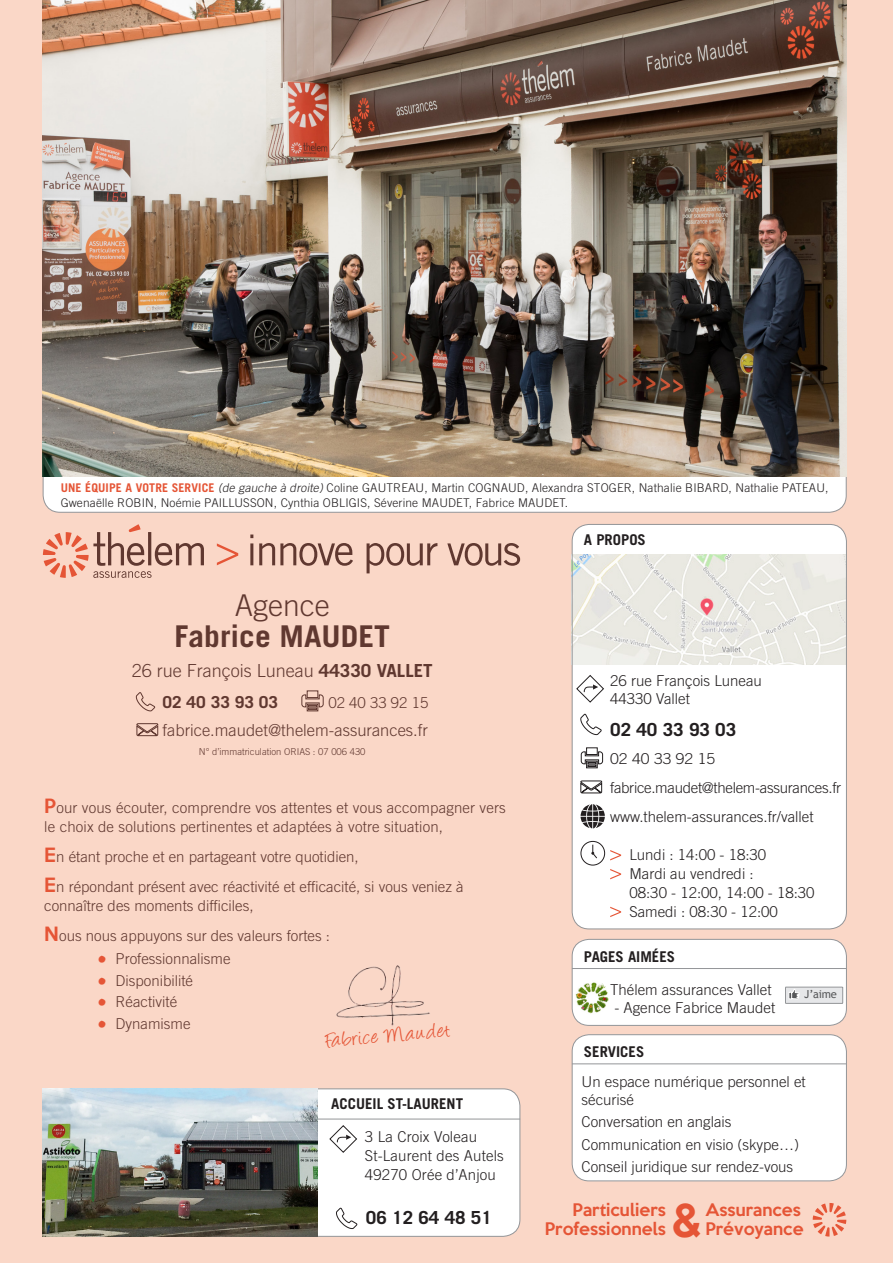
<style>
.page{position:relative;width:893px;height:1263px;background:#fad7c7}
.page>*{position:absolute;margin:0;border:0;box-sizing:border-box;transform-origin:0 0}
.t1{font:500 41.7px "Keep Calm";color:#e55536}
.t2{font:700 30px/31.5px "Trade Gothic";color:#603830;text-align:center;scale:1.05 1}
.t3{font:23.7px "Angelina";color:#e55536}
.t4{font:300 18px "Trade Gothic";color:#603830}
.t5{font:700 18px "Trade Gothic";color:#231f20;scale:1.05 1}
.t6{font:300 16.5px "Trade Gothic";color:#603830}
.t7{font:700 16.5px "Trade Gothic";color:#603830;scale:1.05 1}
.t8{font:500 15.9px/19px "Keep Calm";color:#e55536;text-align:right}
.t9{font:300 15px/18.9px "Trade Gothic";color:#603830}
.t10{font:300 15px/18.9px "Trade Gothic";color:#231f20}
.t11{font:300 15px "Trade Gothic";letter-spacing:-.02em;color:#231f20}
.t12{font:300 15px "Trade Gothic";color:#231f20;scale:1.05 1}
.t13{font:700 14.85px "Trade Gothic";color:#231f20}
.t14{font:300 12px/14.4px "Trade Gothic";letter-spacing:.01em;color:#231f20}
.t15{font:11.1px "Trebuchet MS";color:#57585a}
.t16{font:300 9.45px "Trade Gothic";color:#603830}
.s1{font-weight:700;color:#e55536}
.s2{font-style:italic}
.s3{font-weight:300}
.s4{font-weight:700}
.s5{font-family:"Keep Calm";font-weight:500;font-size:18px;color:#e55536}
.s6{font-family:"Gorri Sans";font-weight:400;font-size:20.25px;color:#e55536}
</style>
<div class="page">
<svg style="left:217px;top:543px;width:21px;height:22px"></svg>
<svg style="left:250px;top:534px;width:3px;height:4px"></svg>
<hr style="left:250px;top:543px;width:3px;height:22px;background:#603830">
<svg style="left:259px;top:543px;width:94px;height:23px"></svg>
<svg style="left:367px;top:543px;width:70px;height:30px"></svg>
<svg style="left:447px;top:543px;width:73px;height:23px"></svg>
<svg style="left:43px;top:524px;width:161px;height:54px"></svg>
<img style="left:336px;top:965px;width:94px;height:61px">
<div style="left:572px;top:524px;width:274px;height:405px;background:#fff;border-radius:17px"></div>
<img style="left:574px;top:555px;width:271px;height:109px">
<div style="left:572px;top:524px;width:275px;height:405px;border:1px solid #939598;border-radius:17px"></div>
<div style="left:43px;top:396px;width:803px;height:116px;background:#fff;border-radius:17px"></div>
<div style="left:43px;top:1089px;width:477px;height:147px;background:#fff;border-radius:17px"></div>
<svg style="left:576px;top:675px;width:28px;height:28px"></svg>
<svg style="left:329px;top:1125px;width:28px;height:28px"></svg>
<svg style="left:610px;top:850px;width:11px;height:10px"></svg>
<svg style="left:610px;top:869px;width:11px;height:10px"></svg>
<svg style="left:610px;top:907px;width:11px;height:10px"></svg>
<svg style="left:580px;top:713px;width:22px;height:22px"></svg>
<svg style="left:336px;top:1207px;width:22px;height:22px"></svg>
<svg style="left:581px;top:804px;width:24px;height:24px"></svg>
<img style="left:43px;top:0;width:803px;height:476px">
<img style="left:43px;top:1089px;width:274px;height:147px">
<div style="left:572px;top:1034px;width:274px;height:147px;background:#fff;border-radius:17px"></div>
<div style="left:572px;top:1034px;width:275px;height:147px;border:1px solid #939598;border-radius:17px"></div>
<hr style="left:572px;top:1063px;width:274px;height:1px;background:#939598">
<hr style="left:317px;top:1119px;width:203px;height:1px;background:#939598">
<div style="left:572px;top:939px;width:274px;height:86px;background:#fff;border-radius:17px"></div>
<div style="left:572px;top:939px;width:275px;height:86px;border:1px solid #939598;border-radius:17px"></div>
<hr style="left:572px;top:968px;width:274px;height:1px;background:#939598">
<img style="left:575px;top:980px;width:34px;height:34px;border-radius:17px">
<svg style="left:136px;top:692px;width:20px;height:20px"></svg>
<svg style="left:301px;top:690px;width:23px;height:22px"></svg>
<svg style="left:136px;top:723px;width:23px;height:13px"></svg>
<svg style="left:580px;top:780px;width:22px;height:14px"></svg>
<div style="left:581px;top:841px;width:24px;height:24px;border:1px solid #231f20;border-radius:50%"></div>
<svg style="left:592px;top:844px;width:5px;height:15px"></svg>
<div style="left:785px;top:987px;width:58px;height:16px;background:#e6e7e9"></div>
<div style="left:785px;top:987px;width:58px;height:16px;border:1px solid #939598"></div>
<svg style="left:788px;top:988px;width:12px;height:11px"></svg>
<svg style="left:813px;top:1203px;width:33px;height:33px"></svg>
<svg style="left:580px;top:747px;width:23px;height:21px"></svg>
<p class="t14" style="left:61px;top:480px;width:769px"><span class="s1">UNE ÉQUIPE A VOTRE SERVICE</span> <span class="s2">(de gauche à droite)</span> Coline GAUTREAU, Martin COGNAUD, Alexandra STOGER, Nathalie BIBARD, Nathalie PATEAU,<br>Gwenaëlle ROBIN, Noémie PAILLUSSON, Cynthia OBLIGIS, Séverine MAUDET, Fabrice MAUDET.</p>
<p class="t2" style="left:175px;top:589px;width:207px"><span class="s3">Agence<br></span>Fabrice MAUDET</p>
<p class="t4" style="left:132px;top:660px;width:302px">26 rue François Luneau <span class="s4">44330 VALLET</span></p>
<p class="t7" style="left:163px;top:692px;width:112px">02 40 33 93 03</p>
<p class="t9" style="left:328px;top:693px;width:102px">02 40 33 92 15</p>
<p class="t6" style="left:163px;top:720px;width:267px">fabrice.maudet@thelem-assurances.fr</p>
<p class="t16" style="left:199px;top:746px;width:168px">N° d’immatriculation ORIAS : 07 006 430</p>
<p class="t9" style="left:44px;top:798px;width:463px"><span class="s5">P</span>our vous écouter, comprendre vos attentes et vous accompagner vers le choix de solutions pertinentes et adaptées à votre situation,</p>
<p class="t9" style="left:44px;top:847px;width:316px"><span class="s5">E</span>n étant proche et en partageant votre quotidien,</p>
<p class="t9" style="left:44px;top:877px;width:421px"><span class="s5">E</span>n répondant présent avec réactivité et efficacité, si vous veniez à connaître des moments difficiles,</p>
<p class="t9" style="left:44px;top:926px;width:287px"><span class="s5">N</span>ous nous appuyons sur des valeurs fortes :</p>
<p class="t9" style="left:98px;top:949px;width:134px"><span class="s6">•</span> Professionnalisme</p>
<p class="t9" style="left:98px;top:970px;width:96px"><span class="s6">•</span> Disponibilité</p>
<p class="t9" style="left:98px;top:992px;width:80px"><span class="s6">•</span> Réactivité</p>
<p class="t9" style="left:98px;top:1014px;width:94px"><span class="s6">•</span> Dynamisme</p>
<p class="t3" style="left:325px;top:1030px;width:126px;rotate:-5deg">Fabrice Maudet</p>
<p class="t13" style="left:331px;top:1094px;width:133px">ACCUEIL ST-LAURENT</p>
<p class="t10" style="left:365px;top:1127px;width:140px">3 La Croix Voleau<br>St-Laurent des Autels<br>49270 Orée d’Anjou</p>
<p class="t5" style="left:366px;top:1207px;width:122px">06 12 64 48 51</p>
<p class="t13" style="left:584px;top:531px;width:63px">A PROPOS</p>
<p class="t10" style="left:610px;top:670px;width:153px">26 rue François Luneau<br>44330 Vallet</p>
<p class="t5" style="left:610px;top:718px;width:122px">02 40 33 93 03</p>
<p class="t12" style="left:610px;top:749px;width:102px">02 40 33 92 15</p>
<p class="t11" style="left:610px;top:779px;width:232px">fabrice.maudet@thelem-assurances.fr</p>
<p class="t10" style="left:610px;top:807px;width:205px">www.thelem-assurances.fr/vallet</p>
<p class="t10" style="left:629px;top:845px;width:138px">Lundi : 14:00 - 18:30</p>
<p class="t10" style="left:629px;top:864px;width:187px">Mardi au vendredi :<br>08:30 - 12:00, 14:00 - 18:30</p>
<p class="t10" style="left:629px;top:902px;width:150px">Samedi : 08:30 - 12:00</p>
<p class="t13" style="left:584px;top:947px;width:93px">PAGES AIMÉES</p>
<p class="t10" style="left:610px;top:979px;width:163px">Thélem assurances Vallet</p>
<p class="t10" style="left:614px;top:997px;width:162px">- Agence Fabrice Maudet</p>
<p class="t15" style="left:804px;top:988px;width:34px">J’aime</p>
<p class="t13" style="left:584px;top:1042px;width:62px">SERVICES</p>
<p class="t10" style="left:581px;top:1072px;width:226px;line-height:18px">Un espace numérique personnel et sécurisé</p>
<p class="t10" style="left:581px;top:1112px;width:151px">Conversation en anglais</p>
<p class="t10" style="left:581px;top:1134px;width:219px">Communication en visio (skype…)</p>
<p class="t10" style="left:581px;top:1157px;width:213px">Conseil juridique sur rendez-vous</p>
<p class="t8" style="left:545px;top:1199px;width:123px">Particuliers<br>Professionnels</p>
<p class="t8" style="left:705px;top:1199px;width:97px">Assurances</p>
<p class="t1" style="left:670px;top:1184px;width:33px">&amp;</p>
<p class="t8" style="left:705px;top:1218px;width:100px">Prévoyance</p>
</div>
